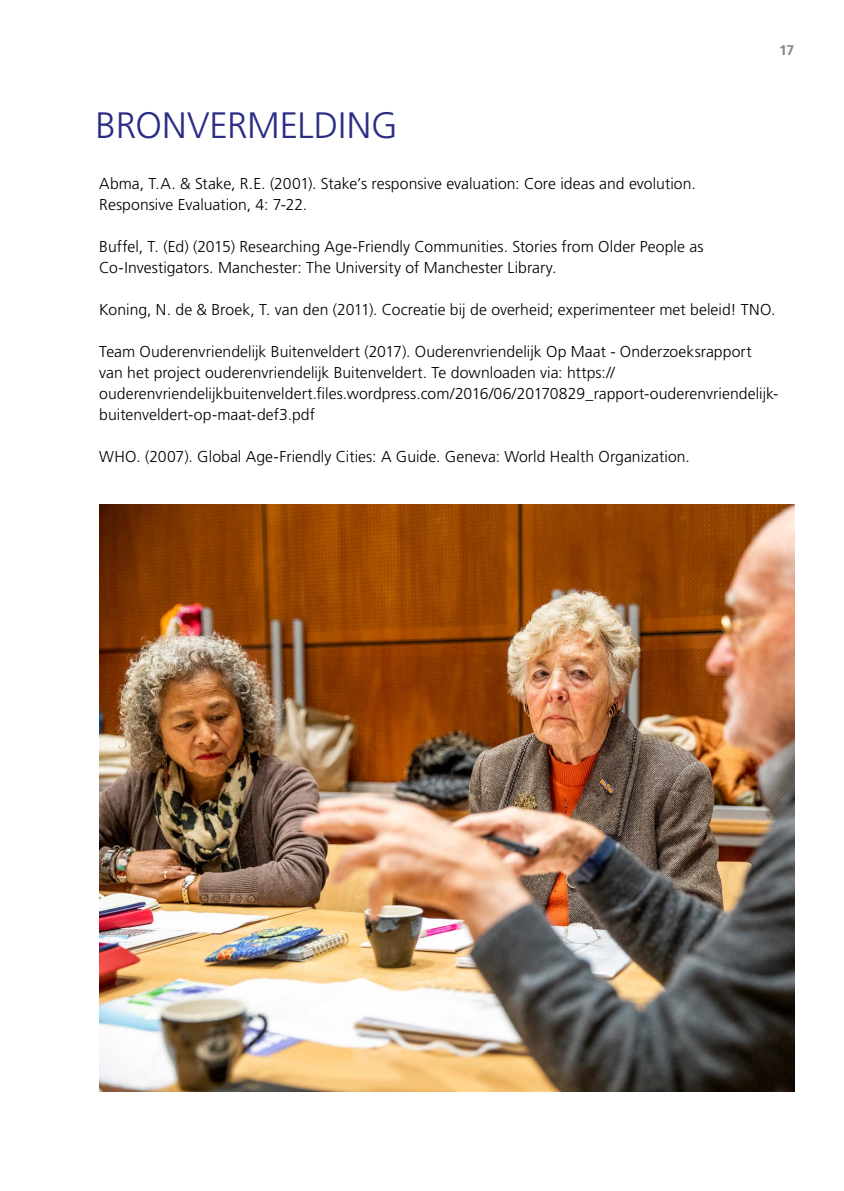
<style>
.page{position:relative;width:844px;height:1191px;background:#fff}
.page>*{position:absolute;margin:0;border:0;box-sizing:border-box;transform-origin:0 0}
.t1{font:300 36.75px "Frutiger LT Std";letter-spacing:-.005em;color:#2a2d83}
.t2{font:300 15.75px/21px "Frutiger LT Std";letter-spacing:.005em;color:#000}
.t3{font:700 14px "Frutiger LT Std";color:#878787}
</style>
<div class="page">
<img style="left:99px;top:504px;width:695px;height:587px">
<p class="t3" style="left:779px;top:42px;width:17px">17</p>
<h1 class="t1" style="left:95px;top:104px;width:303px">BRONVERMELDING</h1>
<p class="t2" style="left:99px;top:173px;width:598px">Abma, T.A. &amp; Stake, R.E. (2001). Stake’s responsive evaluation: Core ideas and evolution.<br>Responsive Evaluation, 4: 7-22.</p>
<p class="t2" style="left:99px;top:236px;width:605px">Buffel, T. (Ed) (2015) Researching Age-Friendly Communities. Stories from Older People as<br>Co-Investigators. Manchester: The University of Manchester Library.</p>
<p class="t2" style="left:99px;top:299px;width:677px">Koning, N. de &amp; Broek, T. van den (2011). Cocreatie bij de overheid; experimenteer met beleid! TNO.</p>
<p class="t2" style="left:99px;top:341px;width:680px">Team Ouderenvriendelijk Buitenveldert (2017). Ouderenvriendelijk Op Maat - Onderzoeksrapport van het project ouderenvriendelijk Buitenveldert. Te downloaden via: https:// ouderenvriendelijkbuitenveldert.files.wordpress.com/2016/06/20170829_rapport-ouderenvriendelijk&shy;buitenveldert-op-maat-def3.pdf</p>
<p class="t2" style="left:99px;top:446px;width:592px">WHO. (2007). Global Age-Friendly Cities: A Guide. Geneva: World Health Organization.</p>
</div>
